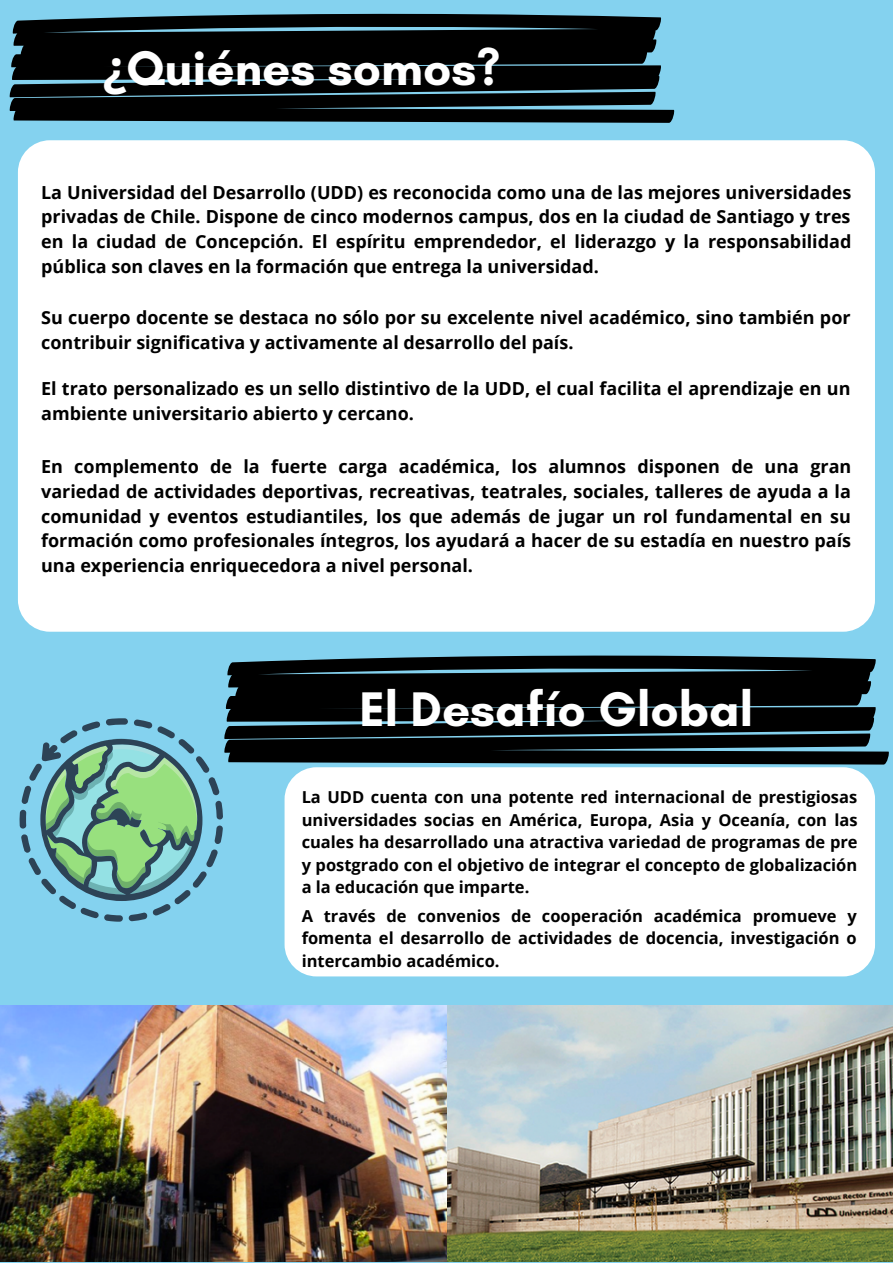
<style>
.page{position:relative;width:893px;height:1264px;background:#fff}
.page>*{position:absolute;margin:0;border:0;box-sizing:border-box;transform-origin:0 0}
.t1{font:700 49.5px "Glacial Indifference";color:#fff}
.t2{font:700 18px/24.8px "Open Sans";color:#000;text-align:justify}
.t3{font:700 16.5px/22.5px "Open Sans";color:#000;text-align:justify}
.s1{font-family:"Noto Sans"}
</style>
<div class="page">
<div style="left:0;top:0;width:892px;height:1262px;background:#84d2ef"></div>
<img style="left:446px;top:1005px;width:446px;height:256px">
<img style="left:0;top:1005px;width:446px;height:256px">
<svg style="left:9px;top:13px;width:652px;height:84px;background:#0e171a"></svg>
<svg style="left:10px;top:92px;width:664px;height:31px;background:#131f23"></svg>
<svg style="left:225px;top:655px;width:651px;height:63px;background:#0d1417"></svg>
<div style="left:18px;top:140px;width:856px;height:491px;background:#fff;border-radius:32px"></div>
<div style="left:284px;top:767px;width:591px;height:209px;background:#fff;border-radius:32px"></div>
<svg style="left:20px;top:718px;width:868px;height:203px"></svg>
<h1 class="t1" style="left:103px;top:38px;width:399px"><span class="s1">¿</span>Quiénes somos?</h1>
<p class="t2" style="left:41px;top:179px;width:811px">La Universidad del Desarrollo (UDD) es reconocida como una de las mejores universidades privadas de Chile. Dispone de cinco modernos campus, dos en la ciudad de Santiago y tres en la ciudad de Concepción. El espíritu emprendedor, el liderazgo y la responsabilidad pública son claves en la formación que entrega la universidad.</p>
<p class="t2" style="left:41px;top:305px;width:810px">Su cuerpo docente se destaca no sólo por su excelente nivel académico, sino también por contribuir significativa y activamente al desarrollo del país.</p>
<p class="t2" style="left:41px;top:376px;width:810px">El trato personalizado es un sello distintivo de la UDD, el cual facilita el aprendizaje en un ambiente universitario abierto y cercano.</p>
<p class="t2" style="left:41px;top:453px;width:811px">En complemento de la fuerte carga académica, los alumnos disponen de una gran variedad de actividades deportivas, recreativas, teatrales, sociales, talleres de ayuda a la comunidad y eventos estudiantiles, los que además de jugar un rol fundamental en su formación como profesionales íntegros, los ayudará a hacer de su estadía en nuestro país una experiencia enriquecedora a nivel personal.</p>
<h1 class="t1" style="left:359px;top:679px;width:395px">El Desafío Global</h1>
<p class="t3" style="left:301px;top:785px;width:557px">La UDD cuenta con una potente red internacional de prestigiosas universidades socias en América, Europa, Asia y Oceanía, con las cuales ha desarrollado una atractiva variedad de programas de pre y postgrado con el objetivo de integrar el concepto de globalización a la educación que imparte.</p>
<p class="t3" style="left:301px;top:904px;width:556px">A través de convenios de cooperación académica promueve y fomenta el desarrollo de actividades de docencia, investigación o intercambio académico.</p>
</div>
